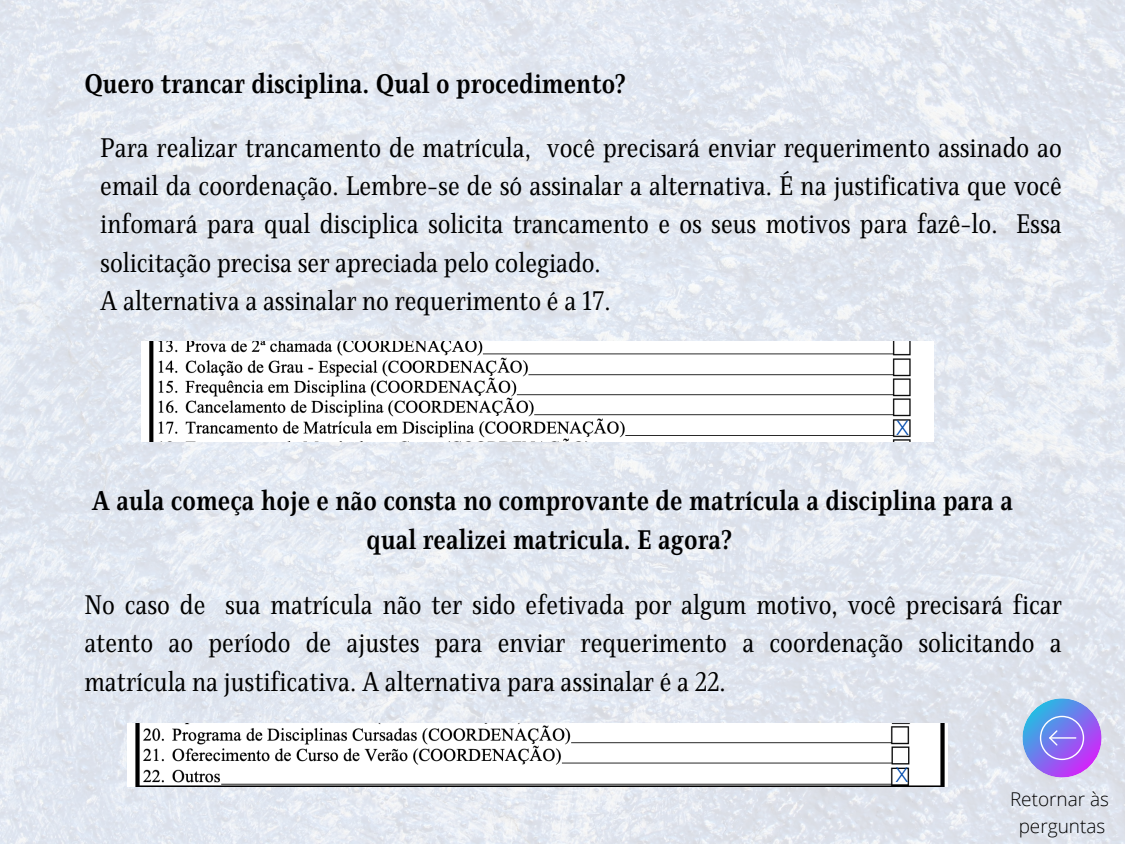
<style>
.page{position:relative;width:1125px;height:844px;background:#fff}
.page>*{position:absolute;margin:0;border:0;box-sizing:border-box;transform-origin:0 0}
.t1{font:27.5px/38.2px "Singel";color:#000}
.t2{font:700 27.5px/38.2px "Singel";color:#000;text-align:center}
.t3{font:300 27.5px "Open Sans";color:#004aad}
.t4{font:300 19px/26.2px "Open Sans";color:#000;text-align:center}
</style>
<div class="page">
<img style="left:0;top:0;width:1125px;height:844px">
<img style="left:142px;top:342px;width:792px;height:99px">
<img style="left:127px;top:724px;width:821px;height:63px">
<svg style="left:1022px;top:698px;width:80px;height:79px;background:#9790ee"></svg>
<p class="t2" style="left:84px;top:65px;width:543px">Quero trancar disciplina. Qual o procedimento?</p>
<p class="t1" style="left:100px;top:129px;width:963px">Para realizar trancamento de matrícula, você precisará enviar requerimento assinado ao email da coordenação. Lembre-se de só assinalar a alternativa. É na justificativa que você infomará para qual disciplica solicita trancamento e os seus motivos para fazê-lo. Essa solicitação precisa ser apreciada pelo colegiado.<br>A alternativa a assinalar no requerimento é a 17.</p>
<p class="t3" style="left:896px;top:406px;width:15px">x</p>
<p class="t2" style="left:92px;top:482px;width:923px">A aula começa hoje e não consta no comprovante de matrícula a disciplina para a qual realizei matricula. E agora?</p>
<p class="t1" style="left:84px;top:586px;width:979px;text-align:justify">No caso de sua matrícula não ter sido efetivada por algum motivo, você precisará ficar atento ao período de ajustes para enviar requerimento a coordenação solicitando a matrícula na justificativa. A alternativa para assinalar é a 22.</p>
<p class="t3" style="left:895px;top:753px;width:15px">x</p>
<p class="t4" style="left:1010px;top:786px;width:101px">Retornar às perguntas</p>
</div>
